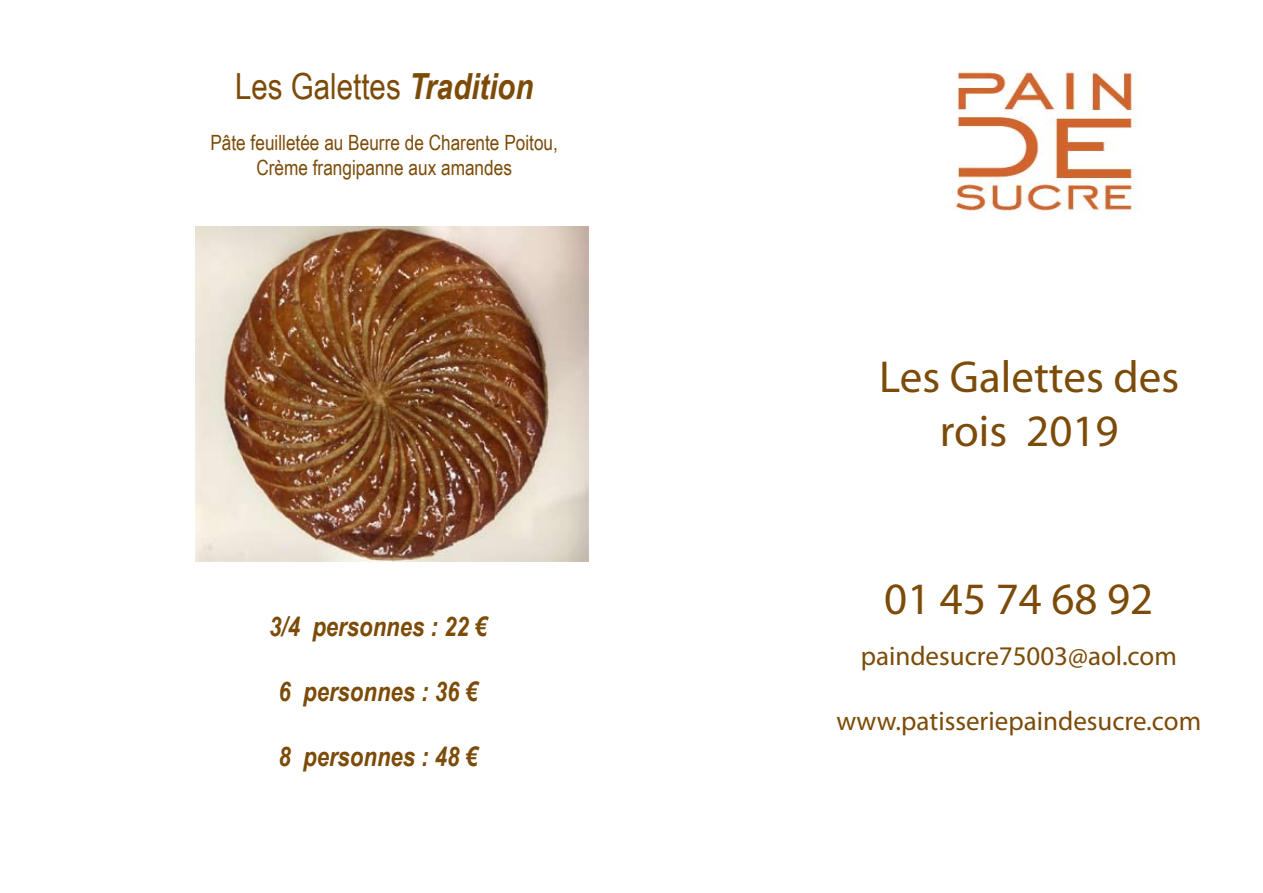
<style>
.page{position:relative;width:1263px;height:893px;background:#fff}
.page>*{position:absolute;margin:0;border:0;box-sizing:border-box;transform-origin:0 0}
.t1{font:45px/54px "Myriad Pro";color:#7c4b08;text-align:center}
.t2{font:36px "Arial Narrow";color:#7c4b08}
.t3{font:27px "Myriad Pro";color:#7c4b08}
.t4{font:italic 700 27px "Arial Narrow";color:#7c4b08}
.t5{font:21px/25.2px "Arial Narrow";color:#7c4b08;text-align:center}
.s1{font-weight:700;font-style:italic}
</style>
<div class="page">
<img style="left:195px;top:227px;width:393px;height:334px">
<img style="left:954px;top:71px;width:182px;height:140px">
<h2 class="t2" style="left:235px;top:60px;width:300px">Les Galettes <span class="s1">Tradition</span></h2>
<p class="t5" style="left:210px;top:129px;width:349px">Pâte feuilletée au Beurre de Charente Poitou,<br>Crème frangipanne aux amandes</p>
<p class="t4" style="left:269px;top:606px;width:219px">3/4 personnes : 22 €</p>
<p class="t4" style="left:279px;top:671px;width:201px">6 personnes : 36 €</p>
<p class="t4" style="left:279px;top:736px;width:201px">8 personnes : 48 €</p>
<h1 class="t1" style="left:879px;top:349px;width:301px">Les Galettes des rois 2019</h1>
<h1 class="t1" style="left:884px;top:571px;width:271px">01 45 74 68 92</h1>
<p class="t3" style="left:861px;top:639px;width:318px">paindesucre75003@aol.com</p>
<p class="t3" style="left:836px;top:704px;width:366px">www.patisseriepaindesucre.com</p>
</div>
